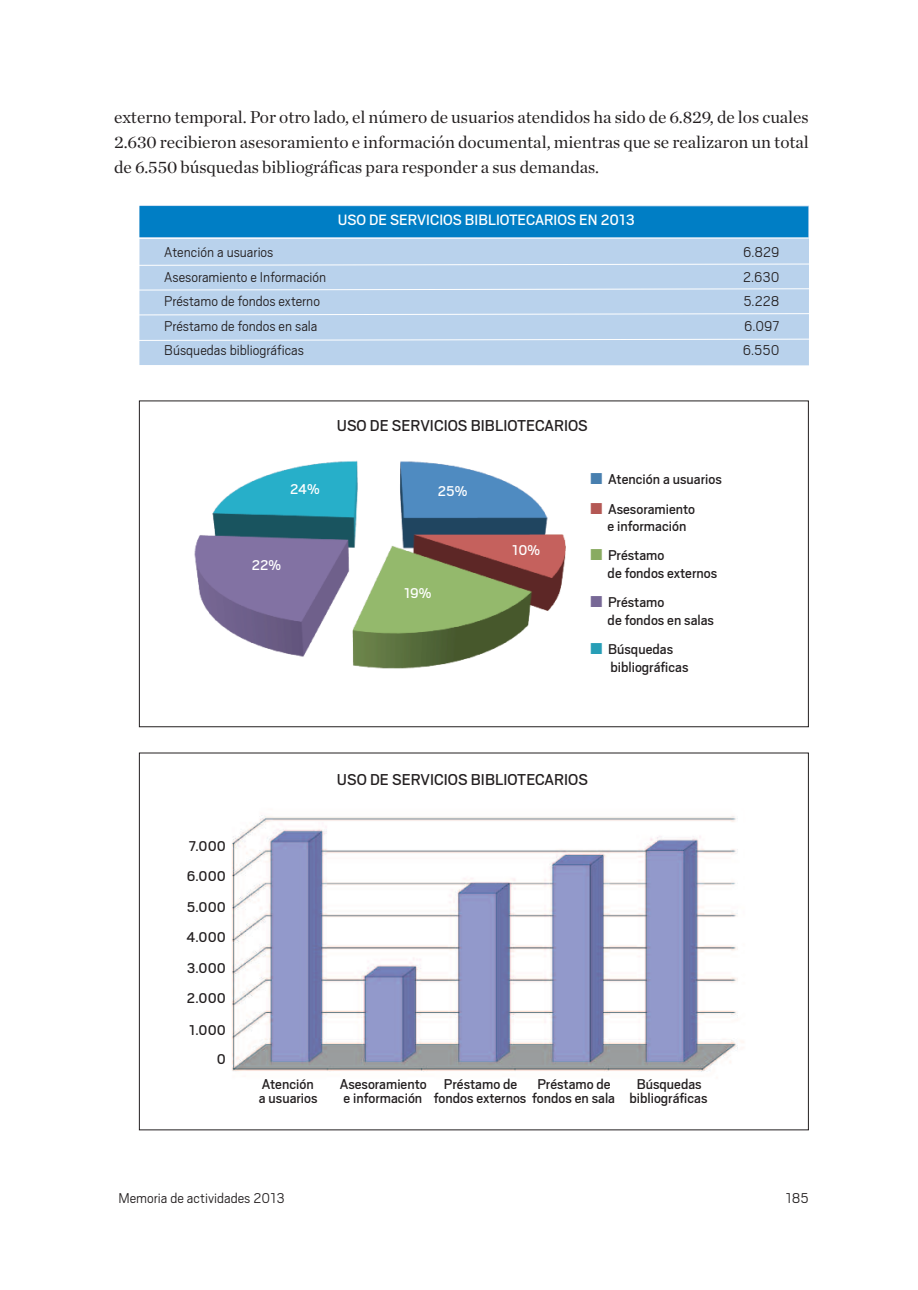
<style>
.page{position:relative;width:918px;height:1290px;background:#fff}
.page>*{position:absolute;margin:0;border:0;box-sizing:border-box;transform-origin:0 0}
.t1{font:17.5px/25.2px "Chronicle Deck";color:#231f20;text-align:justify}
.t2{font:17.5px "Scout";color:#231f20}
.t3{font:16.62px "Scout";color:#fff}
.t4{font:15.75px/17.5px "Scout";color:#231f20}
.t5{font:300 15.75px "Scout";color:#231f20}
.t6{font:15.75px "Scout";color:#fff}
.s1{color:#487faf}
.s2{color:#b45854}
.s3{color:#89ab61}
.s4{color:#776896}
.s5{color:#279eb6}
</style>
<div class="page">
<div style="left:139px;top:205px;width:670px;height:160px;background:#b9d2ec"></div>
<svg style="left:139px;top:263px;width:670px;height:3px"></svg>
<div style="left:139px;top:206px;width:669px;height:31px;background:#007ec5"></div>
<hr style="left:139px;top:238px;width:670px;height:1px;background:#fff">
<svg style="left:139px;top:288px;width:670px;height:3px"></svg>
<svg style="left:139px;top:313px;width:670px;height:3px"></svg>
<svg style="left:139px;top:338px;width:670px;height:3px"></svg>
<img style="left:194px;top:460px;width:372px;height:209px">
<img style="left:231px;top:815px;width:513px;height:257px">
<p class="t1" style="left:114px;top:104px;width:696px">externo temporal. Por otro lado, el número de usuarios atendidos ha sido de 6.829, de los cuales 2.630 recibieron asesoramiento e información documental, mientras que se realizaron un total de 6.550 búsquedas bibliográficas para responder a sus demandas.</p>
<p class="t3" style="left:338px;top:214px;width:298px">USO DE SERVICIOS BIBLIOTECARIOS EN 2013</p>
<p class="t5" style="left:164px;top:247px;width:111px">Atención a usuarios</p>
<p class="t5" style="left:743px;top:247px;width:38px">6.829</p>
<p class="t5" style="left:164px;top:272px;width:164px">Asesoramiento e Información</p>
<p class="t5" style="left:743px;top:272px;width:38px">2.630</p>
<p class="t5" style="left:164px;top:296px;width:157px">Préstamo de fondos externo</p>
<p class="t5" style="left:743px;top:296px;width:38px">5.228</p>
<p class="t5" style="left:164px;top:321px;width:155px">Préstamo de fondos en sala</p>
<p class="t5" style="left:744px;top:321px;width:37px">6.097</p>
<p class="t5" style="left:164px;top:345px;width:141px">Búsquedas bibliográficas</p>
<p class="t5" style="left:743px;top:345px;width:38px">6.550</p>
<p class="t2" style="left:337px;top:420px;width:252px">USO DE SERVICIOS BIBLIOTECARIOS</p>
<p class="t6" style="left:290px;top:484px;width:31px">24%</p>
<p class="t6" style="left:438px;top:486px;width:31px">25%</p>
<p class="t6" style="left:252px;top:560px;width:31px">22%</p>
<p class="t6" style="left:404px;top:588px;width:29px">19%</p>
<p class="t6" style="left:512px;top:545px;width:29px">10%</p>
<p class="t4" style="left:590px;top:472px;width:133px"><span class="s1">■</span> Atención a usuarios</p>
<p class="t4" style="left:590px;top:501px;width:106px;text-align:center"><span class="s2">■</span> Asesoramiento e información</p>
<p class="t4" style="left:607px;top:548px;width:111px;text-indent:-17px"><span class="s3">■</span> Préstamo<br>de fondos externos</p>
<p class="t4" style="left:607px;top:595px;width:108px;text-indent:-17px"><span class="s4">■</span> Préstamo<br>de fondos en salas</p>
<p class="t4" style="left:610px;top:642px;width:79px;text-indent:-20px"><span class="s5">■</span> Búsquedas bibliográficas</p>
<p class="t4" style="left:187px;top:832px;width:41px;line-height:29.8px">7.000<br>6.000</p>
<p class="t4" style="left:186px;top:894px;width:41px;line-height:29.8px">5.000<br>4.000</p>
<p class="t4" style="left:187px;top:955px;width:41px;line-height:29.8px">3.000<br>2.000</p>
<p class="t4" style="left:189px;top:1016px;width:38px;line-height:29.8px;text-align:right">1.000<br>0</p>
<p class="t2" style="left:337px;top:774px;width:252px">USO DE SERVICIOS BIBLIOTECARIOS</p>
<p class="t4" style="left:262px;top:1076px;width:54px">Atención</p>
<p class="t4" style="left:340px;top:1076px;width:179px">Asesoramiento Préstamo de</p>
<p class="t4" style="left:537px;top:1076px;width:75px">Préstamo de</p>
<p class="t4" style="left:637px;top:1076px;width:67px">Búsquedas</p>
<p class="t4" style="left:259px;top:1090px;width:60px">a usuarios</p>
<p class="t4" style="left:343px;top:1090px;width:365px">e información fondos externos fondos en sala bibliográficas</p>
<p class="t5" style="left:118px;top:1193px;width:168px">Memoria de actividades 2013</p>
<p class="t5" style="left:785px;top:1193px;width:24px">185</p>
</div>
